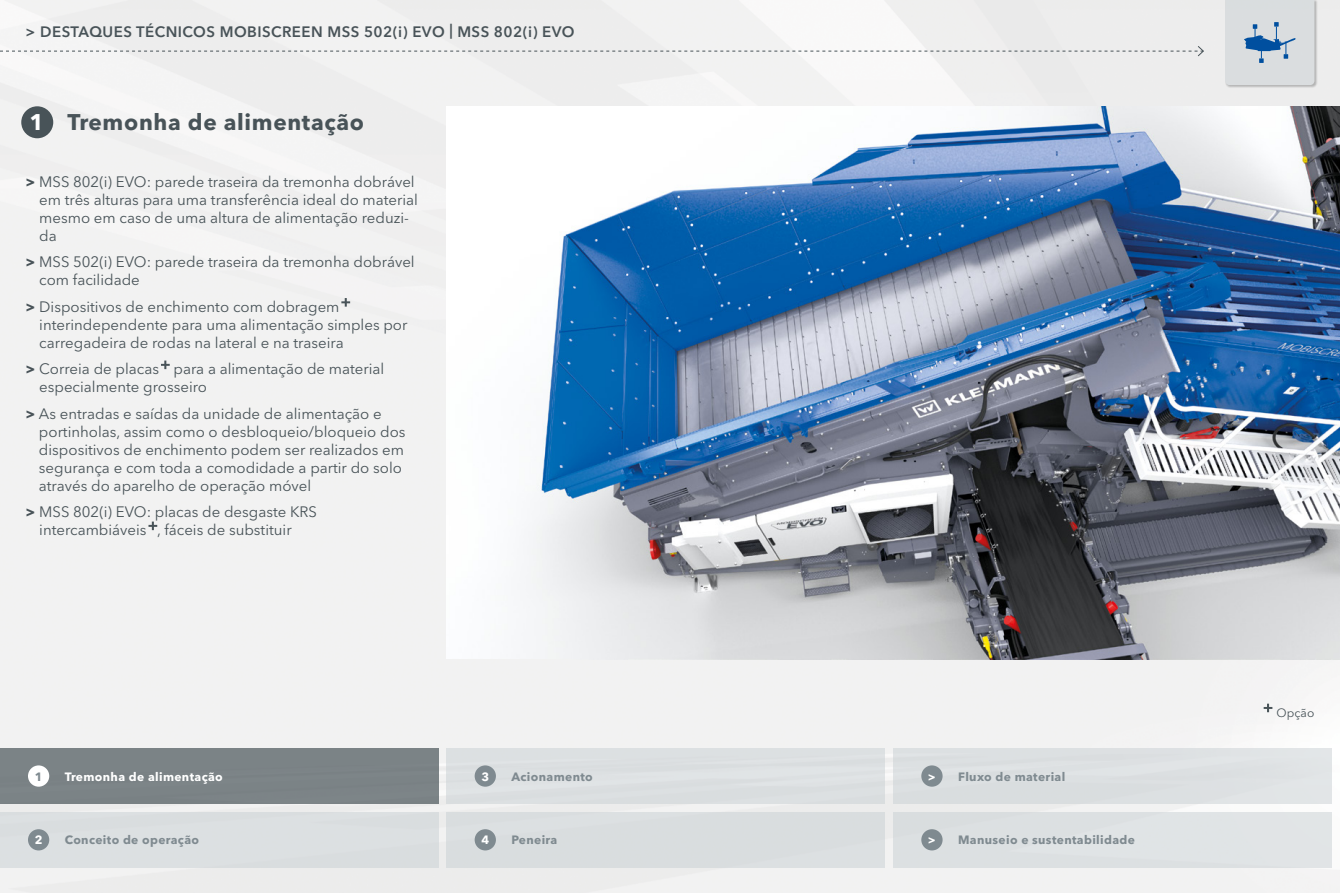
<style>
.page{position:relative;width:1340px;height:893px;background:#fff}
.page>*{position:absolute;margin:0;border:0;box-sizing:border-box;transform-origin:0 0}
.t1{font:700 22.5px "Avenir Next LT Pro";letter-spacing:.03em;color:#485358}
.t2{font:15px/18px "Avenir Next LT Pro";color:#485358}
.t3{font:600 15px "Avenir Next LT Pro";letter-spacing:.03em;color:#485358}
.t4{font:700 12px "Avenir Next LT Pro";letter-spacing:.03em;color:#7f8a90}
.t5{font:700 12px "Avenir Next LT Pro";letter-spacing:.03em;color:#fff}
.t6{font:12px "Avenir Next LT Pro";letter-spacing:.01em;color:#485358}
.s1{color:#fff}
.s2{font-weight:700}
</style>
<div class="page">
<div style="left:0;top:0;width:1339px;height:893px;background:#f2f2f2"></div>
<div style="left:21px;top:106px;width:32px;height:32px;background:#485358;border-radius:50%"></div>
<img style="left:446px;top:106px;width:893px;height:553px">
<svg style="left:0;top:45px;width:1204px;height:12px"></svg>
<div style="left:1224px;top:0;width:93px;height:88px;background:#000;opacity:.5"></div>
<svg style="left:1263px;top:704px;width:9px;height:8px"></svg>
<div style="left:893px;top:748px;width:438px;height:56px;background:#dce0e2"></div>
<div style="left:921px;top:765px;width:21px;height:22px;background:#7f8a90;border-radius:50%"></div>
<div style="left:893px;top:812px;width:438px;height:55px;background:#e0e4e5"></div>
<div style="left:921px;top:829px;width:21px;height:21px;background:#7f8a90;border-radius:50%"></div>
<div style="left:0;top:812px;width:438px;height:55px;background:#dce0e1"></div>
<div style="left:28px;top:829px;width:21px;height:21px;background:#7f8a90;border-radius:50%"></div>
<div style="left:446px;top:748px;width:438px;height:56px;background:#dce0e2"></div>
<div style="left:474px;top:765px;width:22px;height:22px;background:#7f8a90;border-radius:50%"></div>
<div style="left:0;top:748px;width:438px;height:56px;background:#7b8386"></div>
<div style="left:28px;top:765px;width:21px;height:22px;background:#fff;border-radius:50%"></div>
<div style="left:446px;top:812px;width:438px;height:55px;background:#d9dddf"></div>
<div style="left:474px;top:829px;width:22px;height:21px;background:#7f8a90;border-radius:50%"></div>
<svg style="left:1225px;top:0;width:89px;height:85px"></svg>
<svg style="left:341px;top:298px;width:9px;height:9px"></svg>
<svg style="left:161px;top:361px;width:9px;height:8px"></svg>
<svg style="left:148px;top:522px;width:9px;height:8px"></svg>
<p class="t3" style="left:26px;top:22px;width:550px">&gt; DESTAQUES TÉCNICOS MOBISCREEN MSS 502(i) EVO | MSS 802(i) EVO</p>
<h1 class="t1" style="left:29px;top:109px;width:336px"><span class="s1">1</span> Tremonha de alimentação</h1>
<p class="t2" style="left:39px;top:172px;width:380px;text-indent:-14px"><span class="s2">&gt;</span> MSS 802(i) EVO: parede traseira da tremonha dobrável em três alturas para uma transferência ideal do material mesmo em caso de uma altura de alimentação reduzi&shy;da</p>
<p class="t2" style="left:39px;top:253px;width:377px;text-indent:-14px"><span class="s2">&gt;</span> MSS 502(i) EVO: parede traseira da tremonha dobrável com facilidade</p>
<p class="t2" style="left:39px;top:297px;width:370px;text-indent:-14px"><span class="s2">&gt;</span> Dispositivos de enchimento com dobragem interindependente para uma alimentação simples por carregadeira de rodas na lateral e na traseira</p>
<p class="t2" style="left:39px;top:360px;width:346px;text-indent:-14px"><span class="s2">&gt;</span> Correia de placas para a alimentação de material especialmente grosseiro</p>
<p class="t2" style="left:39px;top:404px;width:368px;text-indent:-13px"><span class="s2">&gt;</span> As entradas e saídas da unidade de alimentação e portinholas, assim como o desbloqueio/bloqueio dos dispositivos de enchimento podem ser realizados em segurança e com toda a comodidade a partir do solo através do aparelho de operação móvel</p>
<p class="t2" style="left:39px;top:503px;width:279px;text-indent:-14px"><span class="s2">&gt;</span> MSS 802(i) EVO: placas de desgaste KRS intercambiáveis , fáceis de substituir</p>
<p class="t4" style="left:35px;top:769px;width:9px">1</p>
<p class="t5" style="left:65px;top:769px;width:160px">Tremonha de alimentação</p>
<p class="t5" style="left:481px;top:769px;width:9px">3</p>
<p class="t4" style="left:511px;top:769px;width:83px">Acionamento</p>
<p class="t4" style="left:927px;top:769px;width:139px"><span class="s1">&gt;</span> Fluxo de material</p>
<p class="t5" style="left:35px;top:833px;width:9px">2</p>
<p class="t4" style="left:65px;top:833px;width:136px">Conceito de operação</p>
<p class="t4" style="left:927px;top:833px;width:208px"><span class="s1">&gt;</span> Manuseio e sustentabilidade</p>
<p class="t5" style="left:481px;top:833px;width:9px">4</p>
<p class="t4" style="left:511px;top:833px;width:47px">Peneira</p>
<p class="t6" style="left:1276px;top:706px;width:40px">Opção</p>
</div>
